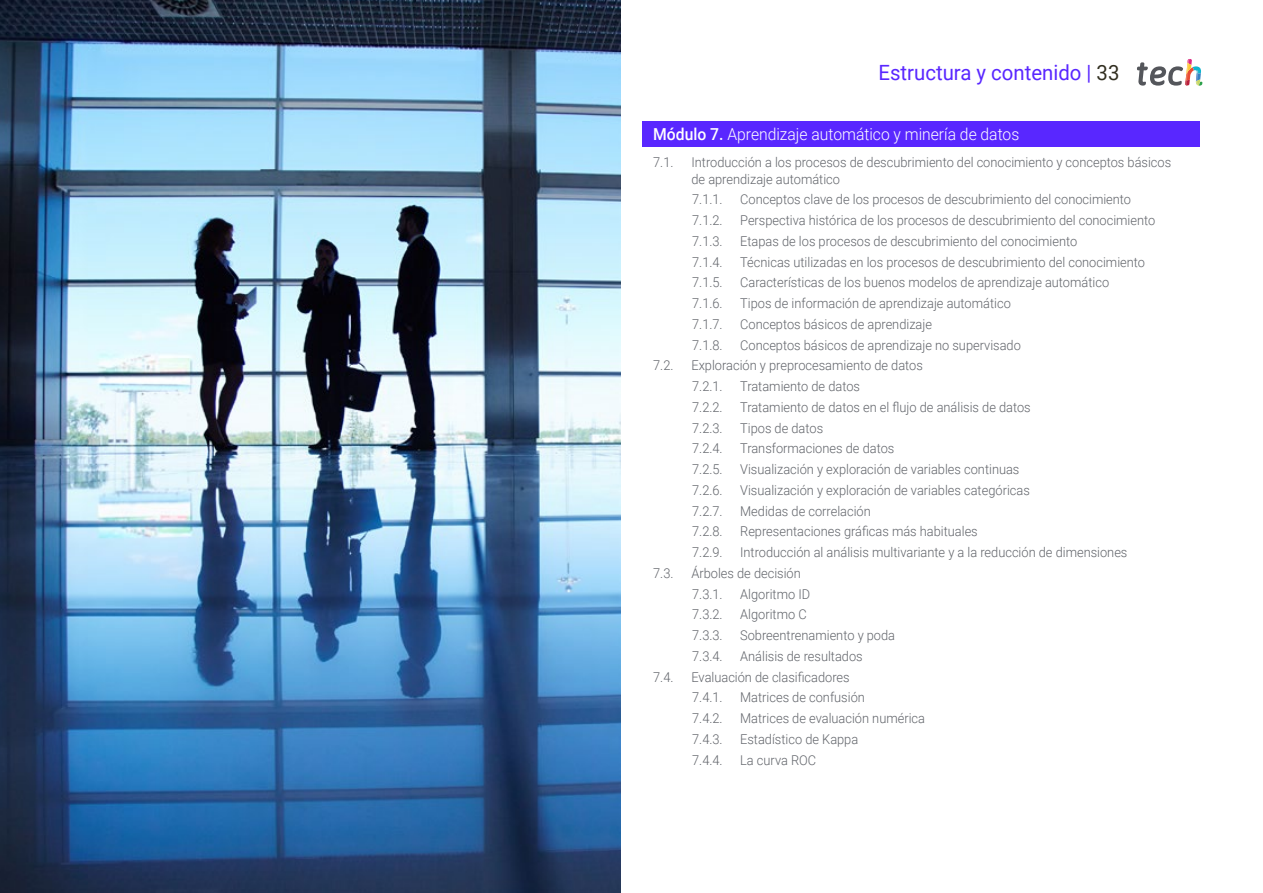
<style>
.page{position:relative;width:1263px;height:893px;background:#fff}
.page>*{position:absolute;margin:0;border:0;box-sizing:border-box;transform-origin:0 0}
.t1{font:21px "Roboto";color:#5927ff}
.t2{font:300 16.5px "Roboto";color:#fff;scale:.95 1}
.t3{font:300 13.5px/20.7px "Roboto";color:#61646a;scale:.95 1}
.s1{color:#312e20}
.s2{font-weight:500}
</style>
<div class="page">
<img style="left:0;top:0;width:621px;height:893px">
<div style="left:642px;top:121px;width:557px;height:25px;background:#5927ff"></div>
<svg style="left:1137px;top:59px;width:65px;height:27px"></svg>
<h1 class="t1" style="left:878px;top:57px;width:242px">Estructura y contenido | <span class="s1">33</span></h1>
<p class="t2" style="left:653px;top:123px;width:387px"><span class="s2">Módulo 7.</span> Aprendizaje automático y minería de datos</p>
<p class="t3" style="left:653px;top:151px;width:23px">7.1.</p>
<p class="t3" style="left:691px;top:154px;width:506px;line-height:16.5px">Introducción a los procesos de descubrimiento del conocimiento y conceptos básicos de aprendizaje automático</p>
<p class="t3" style="left:692px;top:189px;width:34px">7.1.1.</p>
<p class="t3" style="left:740px;top:189px;width:413px">Conceptos clave de los procesos de descubrimiento del conocimiento</p>
<p class="t3" style="left:692px;top:209px;width:34px">7.1.2.</p>
<p class="t3" style="left:740px;top:209px;width:438px">Perspectiva histórica de los procesos de descubrimiento del conocimiento</p>
<p class="t3" style="left:692px;top:230px;width:34px">7.1.3.</p>
<p class="t3" style="left:740px;top:230px;width:356px">Etapas de los procesos de descubrimiento del conocimiento</p>
<p class="t3" style="left:692px;top:251px;width:34px">7.1.4.</p>
<p class="t3" style="left:740px;top:251px;width:428px">Técnicas utilizadas en los procesos de descubrimiento del conocimiento</p>
<p class="t3" style="left:692px;top:272px;width:34px">7.1.5.</p>
<p class="t3" style="left:740px;top:272px;width:390px">Características de los buenos modelos de aprendizaje automático</p>
<p class="t3" style="left:692px;top:292px;width:34px">7.1.6.</p>
<p class="t3" style="left:740px;top:292px;width:286px">Tipos de información de aprendizaje automático</p>
<p class="t3" style="left:692px;top:313px;width:34px">7.1.7.</p>
<p class="t3" style="left:740px;top:313px;width:203px">Conceptos básicos de aprendizaje</p>
<p class="t3" style="left:692px;top:334px;width:34px">7.1.8.</p>
<p class="t3" style="left:740px;top:334px;width:297px">Conceptos básicos de aprendizaje no supervisado</p>
<p class="t3" style="left:653px;top:355px;width:23px">7.2.</p>
<p class="t3" style="left:691px;top:355px;width:245px">Exploración y preprocesamiento de datos<br>7.2.1.</p>
<p class="t3" style="left:740px;top:375px;width:128px">Tratamiento de datos</p>
<p class="t3" style="left:692px;top:396px;width:34px">7.2.2.</p>
<p class="t3" style="left:740px;top:396px;width:307px">Tratamiento de datos en el flujo de análisis de datos</p>
<p class="t3" style="left:692px;top:417px;width:34px">7.2.3.</p>
<p class="t3" style="left:740px;top:417px;width:89px">Tipos de datos</p>
<p class="t3" style="left:692px;top:438px;width:34px">7.2.4.</p>
<p class="t3" style="left:740px;top:438px;width:164px">Transformaciones de datos</p>
<p class="t3" style="left:692px;top:458px;width:34px">7.2.5.</p>
<p class="t3" style="left:740px;top:458px;width:295px">Visualización y exploración de variables continuas</p>
<p class="t3" style="left:692px;top:479px;width:34px">7.2.6.</p>
<p class="t3" style="left:740px;top:479px;width:306px">Visualización y exploración de variables categóricas</p>
<p class="t3" style="left:692px;top:500px;width:34px">7.2.7.</p>
<p class="t3" style="left:740px;top:500px;width:139px">Medidas de correlación</p>
<p class="t3" style="left:692px;top:521px;width:34px">7.2.8.</p>
<p class="t3" style="left:740px;top:521px;width:252px">Representaciones gráficas más habituales</p>
<p class="t3" style="left:692px;top:541px;width:34px">7.2.9.</p>
<p class="t3" style="left:740px;top:541px;width:409px">Introducción al análisis multivariante y a la reducción de dimensiones</p>
<p class="t3" style="left:653px;top:562px;width:23px">7.3.</p>
<p class="t3" style="left:691px;top:562px;width:117px">Árboles de decisión<br>7.3.1.</p>
<p class="t3" style="left:740px;top:583px;width:75px">Algoritmo ID</p>
<p class="t3" style="left:692px;top:604px;width:34px">7.3.2.</p>
<p class="t3" style="left:740px;top:604px;width:71px">Algoritmo C</p>
<p class="t3" style="left:692px;top:624px;width:34px">7.3.3.</p>
<p class="t3" style="left:740px;top:624px;width:165px">Sobreentrenamiento y poda</p>
<p class="t3" style="left:692px;top:645px;width:34px">7.3.4.</p>
<p class="t3" style="left:740px;top:645px;width:130px">Análisis de resultados</p>
<p class="t3" style="left:653px;top:666px;width:23px">7.4.</p>
<p class="t3" style="left:691px;top:666px;width:168px">Evaluación de clasificadores<br>7.4.1.</p>
<p class="t3" style="left:740px;top:687px;width:133px">Matrices de confusión</p>
<p class="t3" style="left:692px;top:707px;width:34px">7.4.2.</p>
<p class="t3" style="left:740px;top:707px;width:196px">Matrices de evaluación numérica</p>
<p class="t3" style="left:692px;top:728px;width:34px">7.4.3.</p>
<p class="t3" style="left:740px;top:728px;width:126px">Estadístico de Kappa</p>
<p class="t3" style="left:692px;top:749px;width:34px">7.4.4.</p>
<p class="t3" style="left:740px;top:749px;width:82px">La curva ROC</p>
</div>
